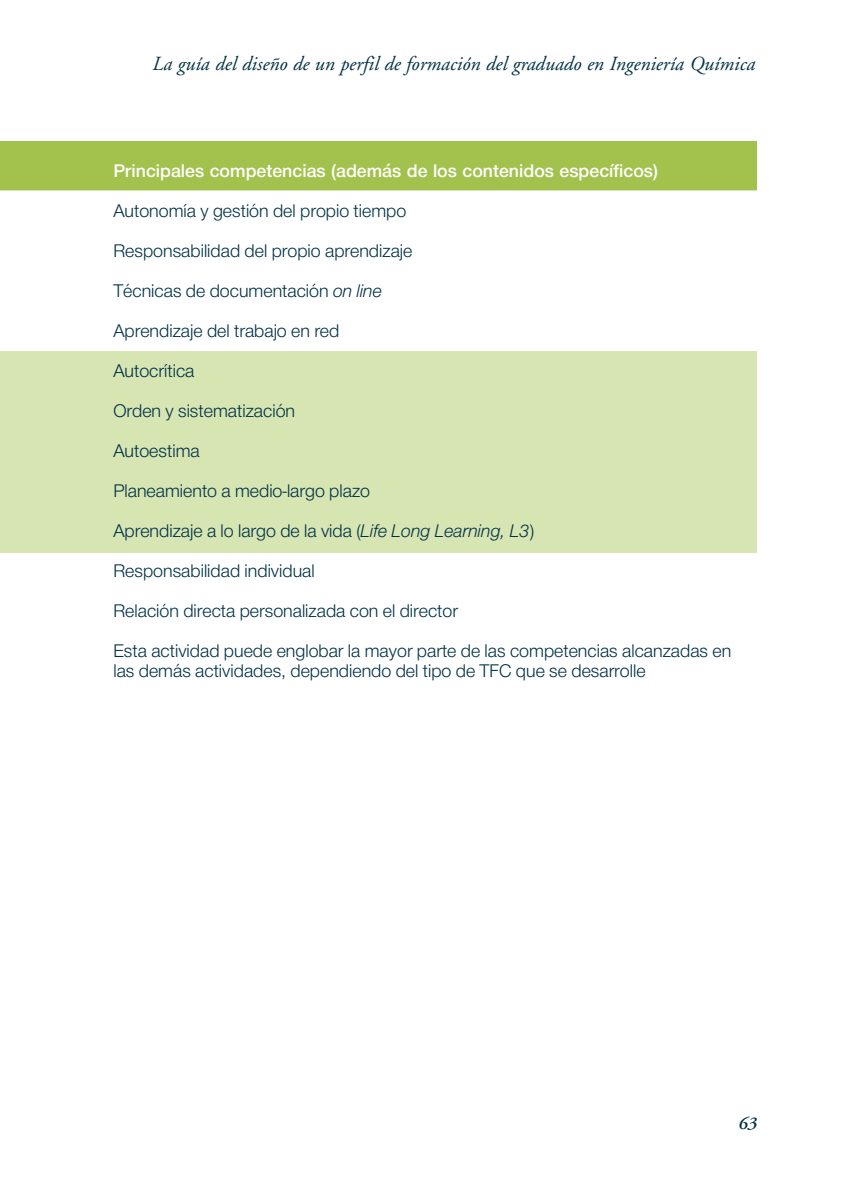
<style>
.page{position:relative;width:842px;height:1191px;background:#fff}
.page>*{position:absolute;margin:0;border:0;box-sizing:border-box;transform-origin:0 0}
.t1{font:italic 20px "Adobe Garamond";color:#003146}
.t2{font:19px/40px "NH45";color:#003146}
.t3{font:19px "NH65";color:#fff}
.t4{font:italic 600 18px "Adobe Garamond";color:#003146}
.s1{font-family:"NH46"}
</style>
<div class="page">
<div style="left:0;top:142px;width:757px;height:757px;background:#d7e5b3"></div>
<div style="left:0;top:142px;width:757px;height:48px;background:#a2c24d"></div>
<div style="left:0;top:191px;width:757px;height:160px;background:#fff"></div>
<div style="left:0;top:553px;width:757px;height:358px;background:#fff"></div>
<p class="t1" style="left:153px;top:56px;width:604px">La guía del diseño de un perfil de formación del graduado en Ingeniería Química</p>
<p class="t3" style="left:113px;top:164px;width:546px">Principales competencias (además de los contenidos específicos)</p>
<p class="t2" style="left:113px;top:192px;width:619px">Autonomía y gestión del propio tiempo<br>Responsabilidad del propio aprendizaje<br>Técnicas de documentación <span class="s1">on line<br></span>Aprendizaje del trabajo en red<br>Autocrítica<br>Orden y sistematización<br>Autoestima<br>Planeamiento a medio-largo plazo<br>Aprendizaje a lo largo de la vida (<span class="s1">Life Long Learning, L3</span>)<br>Responsabilidad individual<br>Relación directa personalizada con el director<br>Esta actividad puede englobar la mayor parte de las competencias alcanzadas en</p>
<p class="t2" style="left:113px;top:652px;width:534px">las demás actividades, dependiendo del tipo de TFC que se desarrolle</p>
<p class="t4" style="left:738px;top:1115px;width:20px">63</p>
</div>
